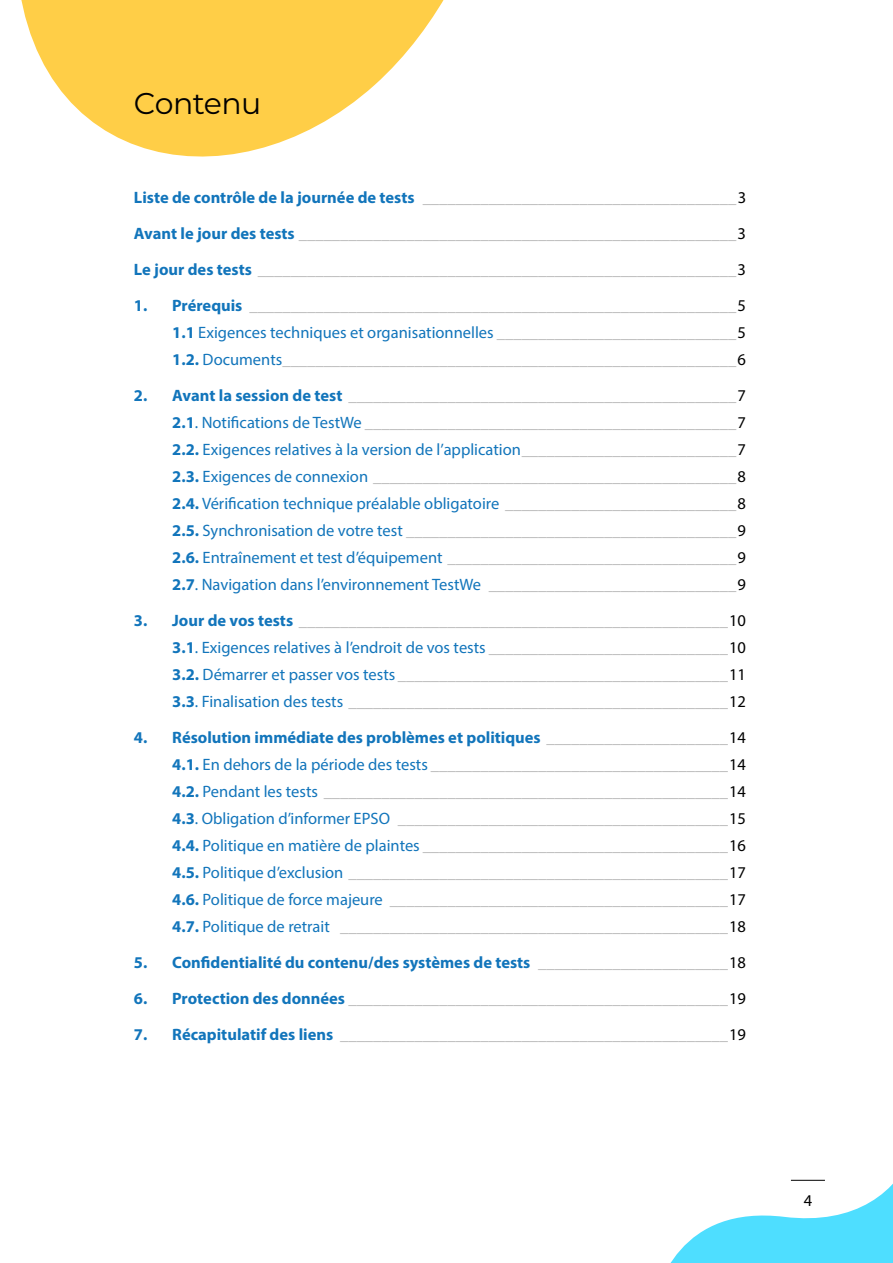
<style>
.page{position:relative;width:893px;height:1263px;background:#fff}
.page>*{position:absolute;margin:0;border:0;box-sizing:border-box;transform-origin:0 0}
.TOC_Heading{font:30px "Montserrat";letter-spacing:-.025em;color:#000}
.Table_of_Contents_2{font:16.5px "Myriad Pro";color:#b1b1b1}
.Table_of_Contents_1{font:16.5px "Myriad Pro";color:#b1b1b1}
.Table_of_Contents_2-2{font:16.5px "Myriad Pro";color:#1275bb}
.Table_of_Contents_1-2{font:700 16.5px "Myriad Pro";color:#1275bb}
.TOC_Heading-2{font:16.5px "Myriad Pro";color:#b1b1b1}
.t1{font:16.5px "Myriad Pro";color:#000}
.s1{font-weight:700;color:#1275bb}
.s2{color:#000}
.s3{font-weight:700}
.s4{color:#b1b1b1}
.s5{color:#1275bb}
.s6{font-weight:400;color:#b1b1b1}
.s7{font-weight:400;color:#000}
</style>
<div class="page">
<svg style="left:670px;top:1179px;width:223px;height:84px"></svg>
<svg style="left:21px;top:0;width:423px;height:157px;fill:#ffce47"></svg>
<hr style="left:791px;top:1180px;width:34px;height:1px;background:#000">
<p class="TOC_Heading" style="left:134px;top:83px;width:129px">Contenu</p>
<p class="TOC_Heading-2" style="left:134px;top:187px;width:614px"><span class="s1">Liste de contrôle de la journée de tests</span> ______________________________________<span class="s2">3</span></p>
<p class="Table_of_Contents_1" style="left:134px;top:223px;width:614px"><span class="s1">Avant le jour des tests</span> _____________________________________________________<span class="s2">3</span></p>
<p class="Table_of_Contents_1" style="left:134px;top:259px;width:614px"><span class="s1">Le jour des tests</span> __________________________________________________________<span class="s2">3</span></p>
<p class="Table_of_Contents_1" style="left:134px;top:295px;width:614px"><span class="s1">1. Prérequis</span> ___________________________________________________________<span class="s2">5</span></p>
<p class="Table_of_Contents_2-2" style="left:172px;top:322px;width:575px"><span class="s3">1.1</span> Exigences techniques et organisationnelles <span class="s4">_____________________________</span><span class="s2">5</span></p>
<p class="Table_of_Contents_2" style="left:172px;top:349px;width:575px"><span class="s1">1.2.</span> <span class="s5">Documents</span>_______________________________________________________<span class="s2">6</span></p>
<p class="Table_of_Contents_1" style="left:134px;top:385px;width:614px"><span class="s1">2. Avant la session de test</span> _______________________________________________<span class="s2">7</span></p>
<p class="Table_of_Contents_2" style="left:172px;top:412px;width:575px"><span class="s1">2.1</span><span class="s5">. Notifications de TestWe</span> _____________________________________________<span class="s2">7</span></p>
<p class="Table_of_Contents_2-2" style="left:172px;top:439px;width:575px"><span class="s3">2.2.</span> Exigences relatives à la version de l’application<span class="s4">__________________________</span><span class="s2">7</span></p>
<p class="Table_of_Contents_2" style="left:172px;top:466px;width:575px"><span class="s1">2.3.</span> <span class="s5">Exigences de connexion</span> ____________________________________________<span class="s2">8</span></p>
<p class="Table_of_Contents_2-2" style="left:172px;top:493px;width:575px"><span class="s3">2.4.</span> Vérification technique préalable obligatoire <span class="s4">____________________________</span><span class="s2">8</span></p>
<p class="Table_of_Contents_2" style="left:172px;top:520px;width:575px"><span class="s1">2.5.</span> <span class="s5">Synchronisation de votre test</span> ________________________________________<span class="s2">9</span></p>
<p class="Table_of_Contents_2" style="left:172px;top:547px;width:575px"><span class="s1">2.6.</span> <span class="s5">Entraînement et test d’équipement</span> ___________________________________<span class="s2">9</span></p>
<p class="Table_of_Contents_2-2" style="left:172px;top:574px;width:575px"><span class="s3">2.7</span>. Navigation dans l’environnement TestWe <span class="s4">______________________________</span><span class="s2">9</span></p>
<p class="Table_of_Contents_1" style="left:134px;top:610px;width:614px"><span class="s1">3. Jour de vos tests</span> ____________________________________________________<span class="s2">10</span></p>
<p class="Table_of_Contents_2-2" style="left:172px;top:637px;width:575px"><span class="s3">3.1</span>. Exigences relatives à l’endroit de vos tests <span class="s4">_____________________________</span><span class="s2">10</span></p>
<p class="Table_of_Contents_2" style="left:172px;top:664px;width:575px"><span class="s1">3.2.</span> <span class="s5">Démarrer et passer vos tests</span> ________________________________________<span class="s2">11</span></p>
<p class="Table_of_Contents_2" style="left:172px;top:691px;width:575px"><span class="s1">3.3</span><span class="s5">. Finalisation des tests</span> ______________________________________________<span class="s2">12</span></p>
<p class="Table_of_Contents_1-2" style="left:134px;top:727px;width:614px">4. Résolution immédiate des problèmes et politiques <span class="s6">______________________</span><span class="s7">14</span></p>
<p class="Table_of_Contents_2" style="left:172px;top:754px;width:575px"><span class="s1">4.1.</span> <span class="s5">En dehors de la période des tests</span> ____________________________________<span class="s2">14</span></p>
<p class="Table_of_Contents_2" style="left:172px;top:781px;width:575px"><span class="s1">4.2.</span> <span class="s5">Pendant les tests</span> _________________________________________________<span class="s2">14</span></p>
<p class="Table_of_Contents_2" style="left:172px;top:808px;width:575px"><span class="s1">4.3</span><span class="s5">. Obligation d’informer EPSO</span> ________________________________________<span class="s2">15</span></p>
<p class="Table_of_Contents_2" style="left:172px;top:835px;width:575px"><span class="s1">4.4.</span> <span class="s5">Politique en matière de plaintes</span> _____________________________________<span class="s2">16</span></p>
<p class="Table_of_Contents_2" style="left:172px;top:862px;width:575px"><span class="s1">4.5.</span> <span class="s5">Politique d’exclusion</span> ______________________________________________<span class="s2">17</span></p>
<p class="Table_of_Contents_2" style="left:172px;top:889px;width:575px"><span class="s1">4.6.</span> <span class="s5">Politique de force majeure</span> _________________________________________<span class="s2">17</span></p>
<p class="Table_of_Contents_2" style="left:172px;top:916px;width:575px"><span class="s1">4.7.</span> <span class="s5">Politique de retrait</span> _______________________________________________<span class="s2">18</span></p>
<p class="Table_of_Contents_1-2" style="left:134px;top:952px;width:614px">5. Confidentialité du contenu/des systèmes de tests <span class="s6">_______________________</span><span class="s7">18</span></p>
<p class="Table_of_Contents_1" style="left:134px;top:988px;width:614px"><span class="s1">6. Protection des données</span> ______________________________________________<span class="s2">19</span></p>
<p class="Table_of_Contents_1" style="left:134px;top:1024px;width:614px"><span class="s1">7. Récapitulatif des liens</span> _______________________________________________<span class="s2">19</span></p>
<p class="t1" style="left:804px;top:1190px;width:10px">4</p>
</div>
